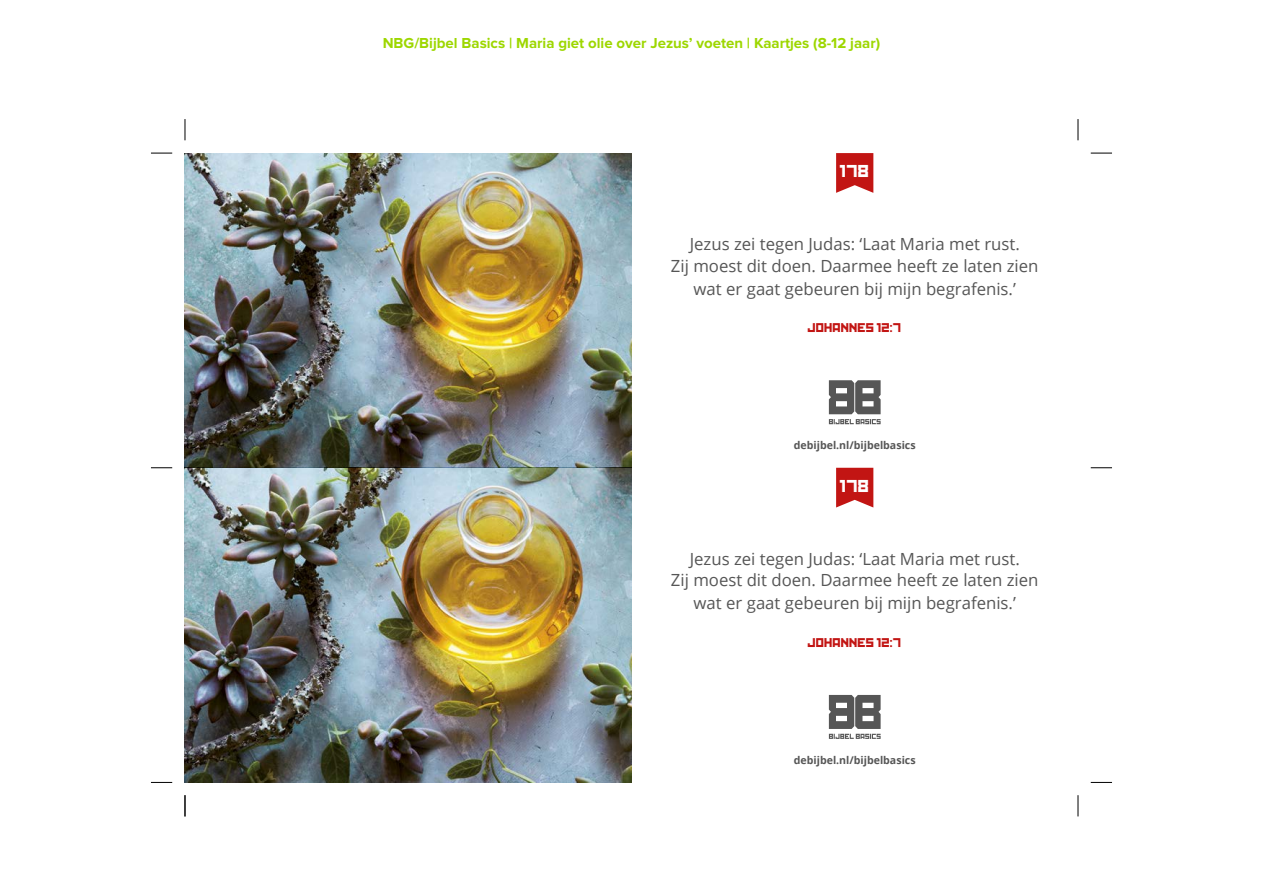
<style>
.page{position:relative;width:1263px;height:893px;background:#fff}
.page>*{position:absolute;margin:0;border:0;box-sizing:border-box;transform-origin:0 0}
.t1{font:16.8px/22.4px "Open Sans";color:#565656;text-align:center}
.t2{font:16.35px "Kremlin";color:#fff}
.t3{font:700 15px "Proxima Nova";color:#9dd700}
.t4{font:12px "Kremlin";color:#c21513}
.t5{font:700 10.65px "Open Sans";color:#565656}
</style>
<div class="page">
<img style="left:185px;top:153px;width:446px;height:315px">
<svg style="left:836px;top:153px;width:37px;height:40px"></svg>
<svg style="left:829px;top:380px;width:52px;height:44px"></svg>
<img style="left:185px;top:468px;width:446px;height:314px">
<svg style="left:836px;top:468px;width:37px;height:39px"></svg>
<svg style="left:829px;top:695px;width:52px;height:44px"></svg>
<svg style="left:151px;top:153px;width:21px;height:1px"></svg>
<svg style="left:1090px;top:153px;width:22px;height:1px"></svg>
<svg style="left:151px;top:467px;width:21px;height:1px"></svg>
<svg style="left:1090px;top:467px;width:22px;height:2px"></svg>
<svg style="left:151px;top:782px;width:21px;height:1px"></svg>
<svg style="left:1090px;top:782px;width:22px;height:1px"></svg>
<svg style="left:185px;top:119px;width:1px;height:21px"></svg>
<svg style="left:185px;top:795px;width:1px;height:21px"></svg>
<svg style="left:1078px;top:119px;width:1px;height:21px"></svg>
<svg style="left:1078px;top:795px;width:1px;height:21px"></svg>
<p class="t3" style="left:383px;top:37px;width:499px">NBG/Bijbel Basics | Maria giet olie over Jezus’ voeten | Kaartjes (8-12 jaar)</p>
<p class="t2" style="left:840px;top:165px;width:31px">178</p>
<p class="t1" style="left:671px;top:232px;width:369px">Jezus zei tegen Judas: ‘Laat Maria met rust.<br>Zij moest dit doen. Daarmee heeft ze laten zien wat er gaat gebeuren bij mijn begrafenis.’</p>
<p class="t4" style="left:808px;top:323px;width:95px">JOHANNES 12:7</p>
<p class="t5" style="left:794px;top:438px;width:123px">debijbel.nl/bijbelbasics</p>
<p class="t2" style="left:840px;top:480px;width:31px">178</p>
<p class="t1" style="left:671px;top:547px;width:369px">Jezus zei tegen Judas: ‘Laat Maria met rust.<br>Zij moest dit doen. Daarmee heeft ze laten zien wat er gaat gebeuren bij mijn begrafenis.’</p>
<p class="t4" style="left:808px;top:638px;width:95px">JOHANNES 12:7</p>
<p class="t5" style="left:794px;top:753px;width:123px">debijbel.nl/bijbelbasics</p>
</div>
